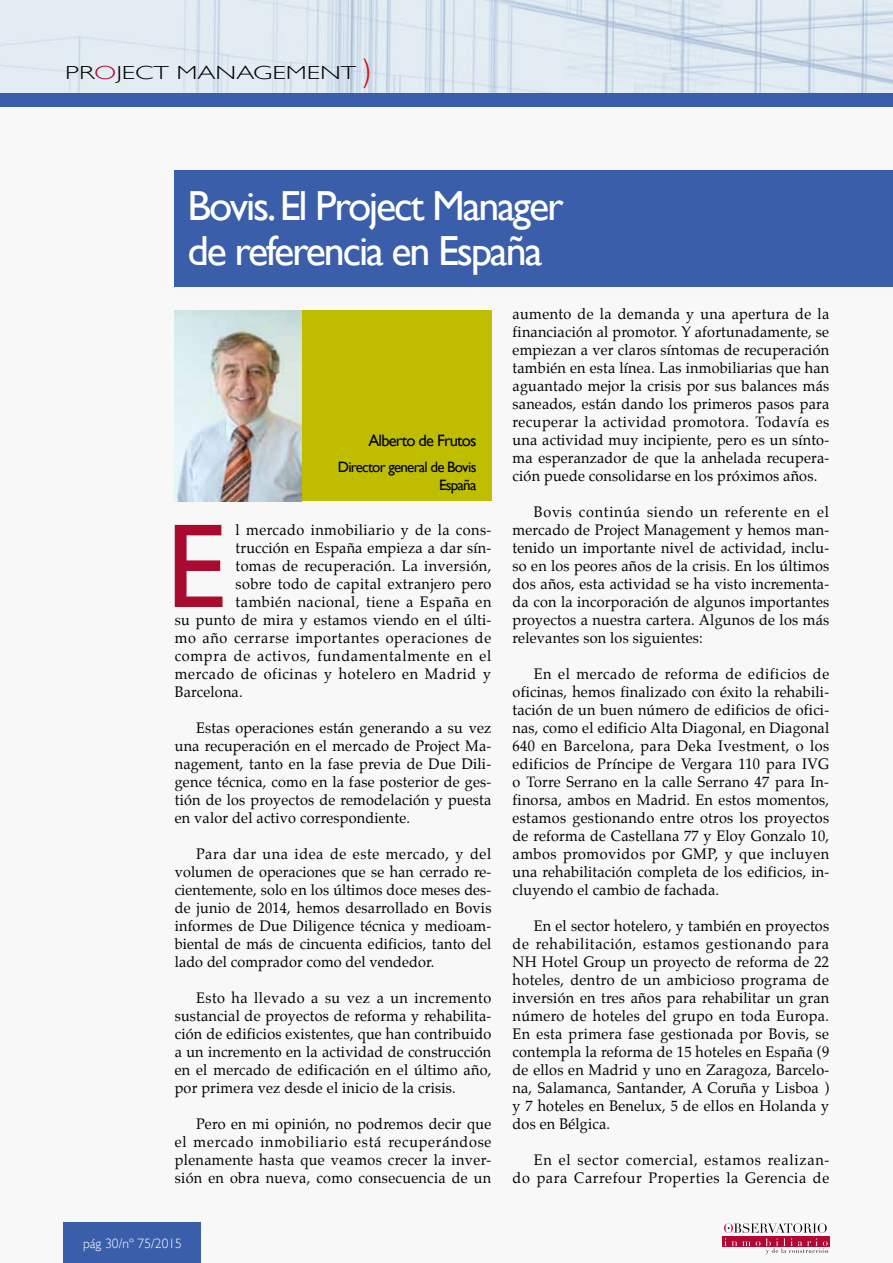
<style>
.page{position:relative;width:893px;height:1263px;background:#fff}
.page>*{position:absolute;margin:0;border:0;box-sizing:border-box;transform-origin:0 0}
.t1{font:120.6px "Gill Sans";color:#a90a2e}
.t2{font:42px/45px "Gill Sans";letter-spacing:-.05em;color:#fff}
.t3{font:300 18.9px "Gill Sans";color:#000;scale:1.43 1}
.t4{font:16.5px "Gill Sans";letter-spacing:-.05em;color:#000}
.t5{font:15px/18px "Palatino";letter-spacing:.015em;color:#000;text-align:justify;scale:.96 1}
.t6{font:15px/18px "Palatino";letter-spacing:.045em;color:#000;text-align:right;scale:.96 1}
.t7{font:15px "Palatino";letter-spacing:.05em;color:#000;scale:.96 1}
.t8{font:15px "Palatino";letter-spacing:.035em;color:#000;scale:.96 1}
.t9{font:15px "Palatino";letter-spacing:.04em;color:#000;scale:.96 1}
.t10{font:15px/18px "Gill Sans";letter-spacing:-.05em;color:#000;text-align:right}
.t11{font:300 13.5px "Gill Sans";color:#fff}
.s1{color:#a90a2e}
.s2{font-family:"Helvetica Neue LT Std";font-stretch:condensed;font-size:33px;color:#cd171a}
</style>
<div class="page">
<img style="left:0;top:0;width:893px;height:93px">
<div style="left:0;top:95px;width:893px;height:1168px;background:#f8f8f9"></div>
<div style="left:64px;top:1222px;width:137px;height:41px;background:#3a5ea9"></div>
<div style="left:722px;top:1236px;width:107px;height:11px;background:#b10933"></div>
<svg style="left:724px;top:1223px;width:104px;height:31px"></svg>
<div style="left:0;top:93px;width:893px;height:14px;background:#3a5ea9"></div>
<div style="left:175px;top:311px;width:316px;height:190px;background:#bebd00"></div>
<img style="left:175px;top:311px;width:127px;height:190px">
<div style="left:175px;top:170px;width:718px;height:116px;background:#3a5ea9"></div>
<p class="t3" style="left:65px;top:61px;width:215px">PR<span class="s1">O</span>JECT MANAGEMENT <span class="s2">)</span></p>
<h2 class="t2" style="left:188px;top:183px;width:378px">Bovis. El Project Manager de referencia en España</h2>
<p class="t4" style="left:368px;top:431px;width:110px">Alberto de Frutos</p>
<p class="t10" style="left:338px;top:458px;width:140px">Director general de Bovis<br>España</p>
<h1 class="t1" style="left:166px;top:495px;width:62px">E</h1>
<p class="t8" style="left:236px;top:517px;width:268px">l mercado inmobiliario y de la cons-</p>
<p class="t5" style="left:236px;top:539px;width:268px">trucción en España empieza a dar sín-</p>
<p class="t5" style="left:236px;top:557px;width:268px">tomas de recuperación. La inversión,</p>
<p class="t5" style="left:236px;top:575px;width:268px">sobre todo de capital extranjero pero</p>
<p class="t9" style="left:236px;top:589px;width:268px">también nacional, tiene a España en</p>
<p class="t5" style="left:175px;top:611px;width:331px">su punto de mira y estamos viendo en el últi-</p>
<p class="t6" style="left:175px;top:629px;width:331px">mo año cerrarse importantes operaciones de</p>
<p class="t7" style="left:175px;top:643px;width:331px">compra de activos, fundamentalmente en el</p>
<p class="t6" style="left:175px;top:665px;width:331px">mercado de oficinas y hotelero en Madrid y</p>
<p class="t5" style="left:175px;top:683px;width:72px">Barcelona.</p>
<p class="t5" style="left:175px;top:719px;width:331px;text-indent:21px">Estas operaciones están generando a su vez una recuperación en el mercado de Project Ma&shy;nagement, tanto en la fase previa de Due Dili&shy;gence técnica, como en la fase posterior de ges&shy;tión de los proyectos de remodelación y puesta en valor del activo correspondiente.</p>
<p class="t5" style="left:175px;top:845px;width:331px;text-indent:21px">Para dar una idea de este mercado, y del volumen de operaciones que se han cerrado re&shy;cientemente, solo en los últimos doce meses des&shy;de junio de 2014, hemos desarrollado en Bovis informes de Due Diligence técnica y medioam&shy;biental de más de cincuenta edificios, tanto del lado del comprador como del vendedor.</p>
<p class="t5" style="left:175px;top:989px;width:331px;text-indent:21px">Esto ha llevado a su vez a un incremento sustancial de proyectos de reforma y rehabilita&shy;ción de edificios existentes, que han contribuido a un incremento en la actividad de construcción en el mercado de edificación en el último año, por primera vez desde el inicio de la crisis.</p>
<p class="t5" style="left:175px;top:1115px;width:331px;text-indent:21px">Pero en mi opinión, no podremos decir que el mercado inmobiliario está recuperándose plenamente hasta que veamos crecer la inver&shy;sión en obra nueva, como consecuencia de un</p>
<p class="t11" style="left:83px;top:1235px;width:100px">pág 30/nº 75/2015</p>
<p class="t5" style="left:513px;top:305px;width:331px">aumento de la demanda y una apertura de la financiación al promotor. Y afortunadamente, se empiezan a ver claros síntomas de recuperación también en esta línea. Las inmobiliarias que han aguantado mejor la crisis por sus balances más saneados, están dando los primeros pasos para recuperar la actividad promotora. Todavía es una actividad muy incipiente, pero es un sínto&shy;ma esperanzador de que la anhelada recupera&shy;ción puede consolidarse en los próximos años.</p>
<p class="t5" style="left:513px;top:503px;width:331px;text-indent:21px">Bovis continúa siendo un referente en el mercado de Project Management y hemos man&shy;tenido un importante nivel de actividad, inclu&shy;so en los peores años de la crisis. En los últimos dos años, esta actividad se ha visto incrementa&shy;da con la incorporación de algunos importantes proyectos a nuestra cartera. Algunos de los más relevantes son los siguientes:</p>
<p class="t5" style="left:513px;top:665px;width:331px;text-indent:21px">En el mercado de reforma de edificios de oficinas, hemos finalizado con éxito la rehabili&shy;tación de un buen número de edificios de ofici&shy;nas, como el edificio Alta Diagonal, en Diagonal 640 en Barcelona, para Deka Ivestment, o los edificios de Príncipe de Vergara 110 para IVG o Torre Serrano en la calle Serrano 47 para In&shy;finorsa, ambos en Madrid. En estos momentos, estamos gestionando entre otros los proyectos de reforma de Castellana 77 y Eloy Gonzalo 10, ambos promovidos por GMP, y que incluyen una rehabilitación completa de los edificios, in&shy;cluyendo el cambio de fachada.</p>
<p class="t5" style="left:513px;top:917px;width:331px;text-indent:21px">En el sector hotelero, y también en proyectos de rehabilitación, estamos gestionando para NH Hotel Group un proyecto de reforma de 22 hoteles, dentro de un ambicioso programa de inversión en tres años para rehabilitar un gran número de hoteles del grupo en toda Europa.<br>En esta primera fase gestionada por Bovis, se contempla la reforma de 15 hoteles en España (9 de ellos en Madrid y uno en Zaragoza, Barcelo&shy;na, Salamanca, Santander, A Coruña y Lisboa ) y 7 hoteles en Benelux, 5 de ellos en Holanda y dos en Bélgica.</p>
<p class="t6" style="left:513px;top:1151px;width:331px">En el sector comercial, estamos realizan-<br>do para Carrefour Properties la Gerencia de</p>
</div>
